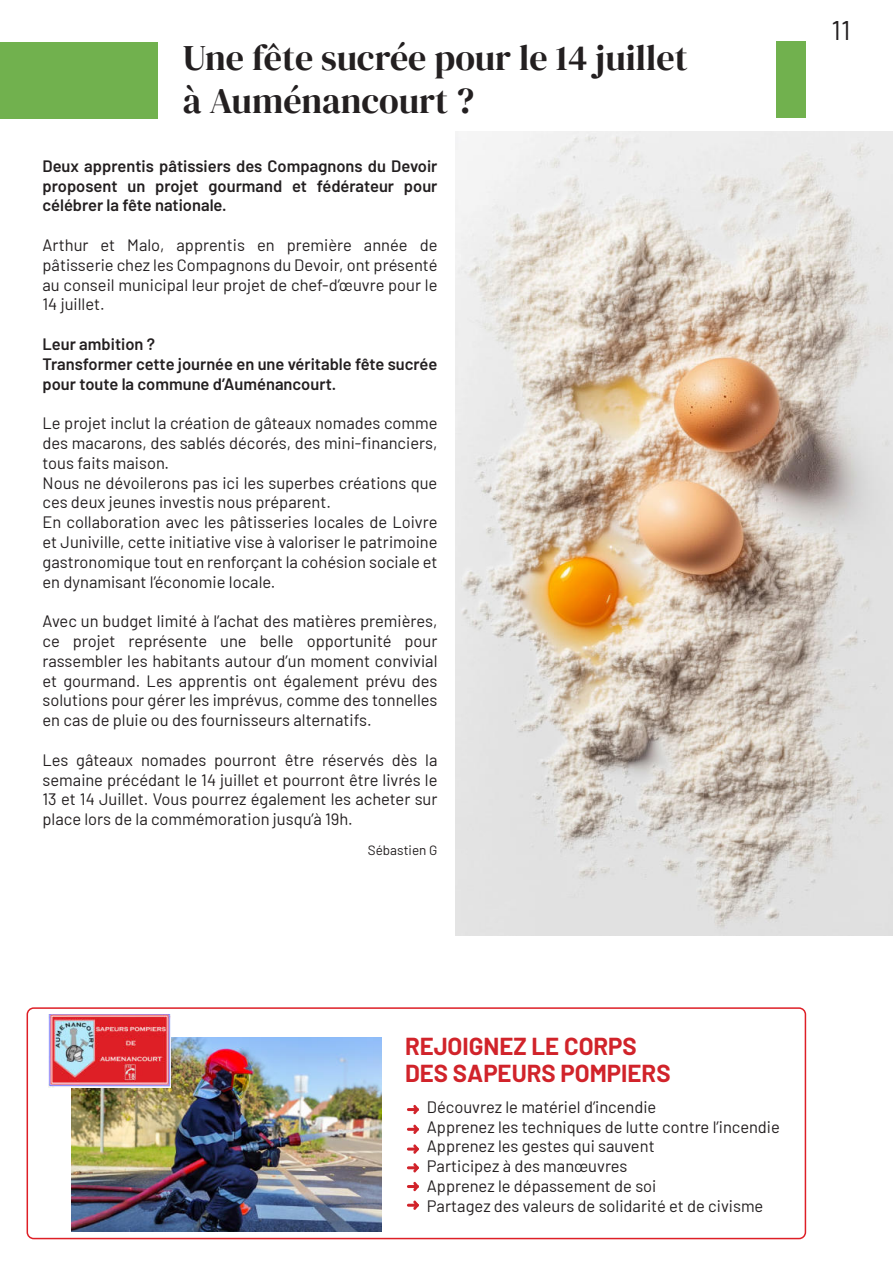
<style>
.page{position:relative;width:893px;height:1263px;background:#fff}
.page>*{position:absolute;margin:0;border:0;box-sizing:border-box;transform-origin:0 0}
.t1{font:36px/43.2px "DM Serif Display";color:#231f20}
.t2{font:27px "Barlow";color:#231f20}
.t3{font:700 24px/27px "Barlow";color:#d1232a}
.t4{font:16.5px/19.8px "Barlow";color:#231f20;text-align:justify}
.t5{font:600 16.5px/19.8px "Barlow";color:#231f20;text-align:justify}
.t6{font:13.5px "Barlow";color:#231f20}
</style>
<div class="page">
<img style="left:455px;top:132px;width:438px;height:803px">
<div style="left:0;top:42px;width:157px;height:77px;background:#71b14e"></div>
<div style="left:776px;top:41px;width:30px;height:77px;background:#71b14e"></div>
<div style="left:27px;top:1007px;width:779px;height:232px;border:1px solid #de1f26;border-radius:6px"></div>
<img style="left:72px;top:1037px;width:310px;height:194px">
<img style="left:49px;top:1014px;width:121px;height:73px">
<svg style="left:407px;top:1105px;width:12px;height:9px"></svg>
<svg style="left:407px;top:1124px;width:12px;height:10px"></svg>
<svg style="left:407px;top:1144px;width:12px;height:10px"></svg>
<svg style="left:407px;top:1163px;width:12px;height:9px"></svg>
<svg style="left:407px;top:1182px;width:12px;height:9px"></svg>
<svg style="left:407px;top:1200px;width:12px;height:10px"></svg>
<h1 class="t1" style="left:183px;top:37px;width:506px">Une fête sucrée pour le 14 juillet à Auménancourt ?</h1>
<p class="t5" style="left:43px;top:155px;width:396px">Deux apprentis pâtissiers des Compagnons du Devoir proposent un projet gourmand et fédérateur pour célébrer la fête nationale.</p>
<p class="t4" style="left:43px;top:234px;width:396px">Arthur et Malo, apprentis en première année de pâtisserie chez les Compagnons du Devoir, ont présenté au conseil municipal leur projet de chef-d’œuvre pour le 14 juillet.</p>
<p class="t5" style="left:43px;top:333px;width:396px;text-align:left">Leur ambition ?<br>Transformer cette journée en une véritable fête sucrée pour toute la commune d’Auménancourt.</p>
<p class="t4" style="left:43px;top:412px;width:396px;text-align:left">Le projet inclut la création de gâteaux nomades comme des macarons, des sablés décorés, des mini-financiers, tous faits maison.<br>Nous ne dévoilerons pas ici les superbes créations que ces deux jeunes investis nous préparent.<br>En collaboration avec les pâtisseries locales de Loivre et Juniville, cette initiative vise à valoriser le patrimoine gastronomique tout en renforçant la cohésion sociale et en dynamisant l’économie locale.</p>
<p class="t4" style="left:43px;top:610px;width:396px">Avec un budget limité à l’achat des matières premières, ce projet représente une belle opportunité pour rassembler les habitants autour d’un moment convivial et gourmand. Les apprentis ont également prévu des solutions pour gérer les imprévus, comme des tonnelles en cas de pluie ou des fournisseurs alternatifs.</p>
<p class="t4" style="left:43px;top:749px;width:396px">Les gâteaux nomades pourront être réservés dès la semaine précédant le 14 juillet et pourront être livrés le 13 et 14 Juillet. Vous pourrez également les acheter sur place lors de la commémoration jusqu’à 19h.</p>
<p class="t6" style="left:368px;top:844px;width:71px">Sébastien G</p>
<h2 class="t2" style="left:831px;top:18px;width:20px">11</h2>
<h3 class="t3" style="left:405px;top:1034px;width:267px">REJOIGNEZ LE CORPS<br>DES SAPEURS POMPIERS</h3>
<p class="t4" style="left:427px;top:1098px;width:355px;text-align:left">Découvrez le matériel d’incendie<br>Apprenez les techniques de lutte contre l’incendie Apprenez les gestes qui sauvent<br>Participez à des manœuvres<br>Apprenez le dépassement de soi<br>Partagez des valeurs de solidarité et de civisme</p>
</div>
